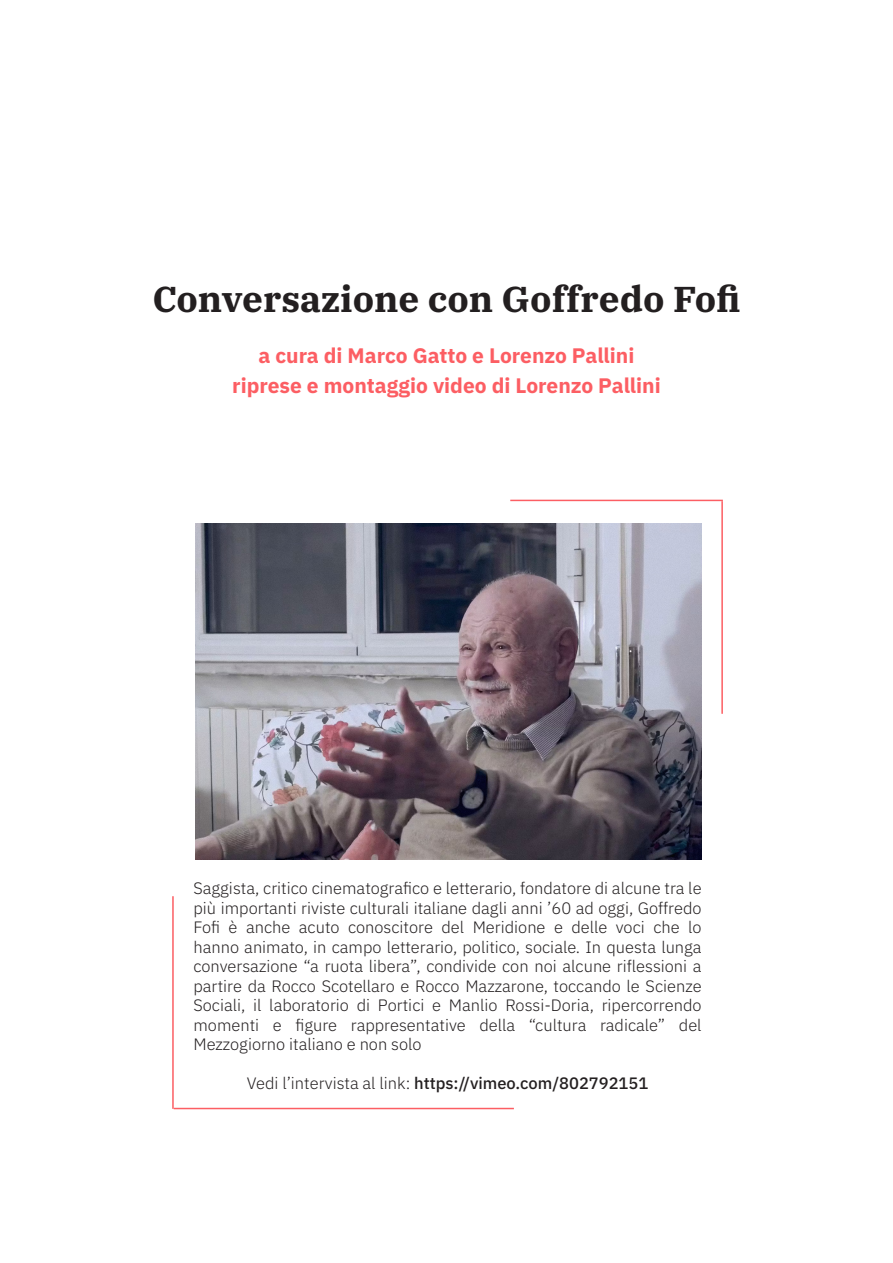
<style>
.page{position:relative;width:893px;height:1263px;background:#fff}
.page>*{position:absolute;margin:0;border:0;box-sizing:border-box;transform-origin:0 0}
.Titolo{font:700 36px "IBM Plex Serif";color:#231f20}
.Autore{font:700 21px "IBM Plex Sans";color:#fc5e63}
.t1{font:300 16.5px/19.5px "IBM Plex Sans";color:#231f20;text-align:justify}
.t2{font:500 16.5px "IBM Plex Sans";color:#231f20}
.s1{font-weight:300}
</style>
<div class="page">
<img style="left:195px;top:523px;width:507px;height:336px">
<hr style="left:510px;top:500px;width:213px;height:1px;background:#fc5e63">
<hr style="left:721px;top:501px;width:2px;height:213px;background:#fc5e63">
<hr style="left:174px;top:1108px;width:340px;height:1px;background:#fc5e63">
<hr style="left:172px;top:896px;width:2px;height:213px;background:#fc5e63">
<p class="Titolo" style="left:152px;top:270px;width:590px">Conversazione con Goffredo Fofi</p>
<p class="Autore" style="left:258px;top:339px;width:377px">a cura di Marco Gatto e Lorenzo Pallini</p>
<p class="Autore" style="left:232px;top:369px;width:430px">riprese e montaggio video di Lorenzo Pallini</p>
<p class="t1" style="left:193px;top:877px;width:510px">Saggista, critico cinematografico e letterario, fondatore di alcune tra le più importanti riviste culturali italiane dagli anni ’60 ad oggi, Goffredo Fofi è anche acuto conoscitore del Meridione e delle voci che lo hanno animato, in campo letterario, politico, sociale. In questa lunga conversazione “a ruota libera”, condivide con noi alcune riflessioni a partire da Rocco Scotellaro e Rocco Mazzarone, toccando le Scienze Sociali, il laboratorio di Portici e Manlio Rossi-Doria, ripercorrendo momenti e figure rappresentative della “cultura radicale” del Mezzogiorno italiano e non solo</p>
<p class="t2" style="left:247px;top:1071px;width:403px"><span class="s1">Vedi l’intervista al link:</span> https://vimeo.com/802792151</p>
</div>
